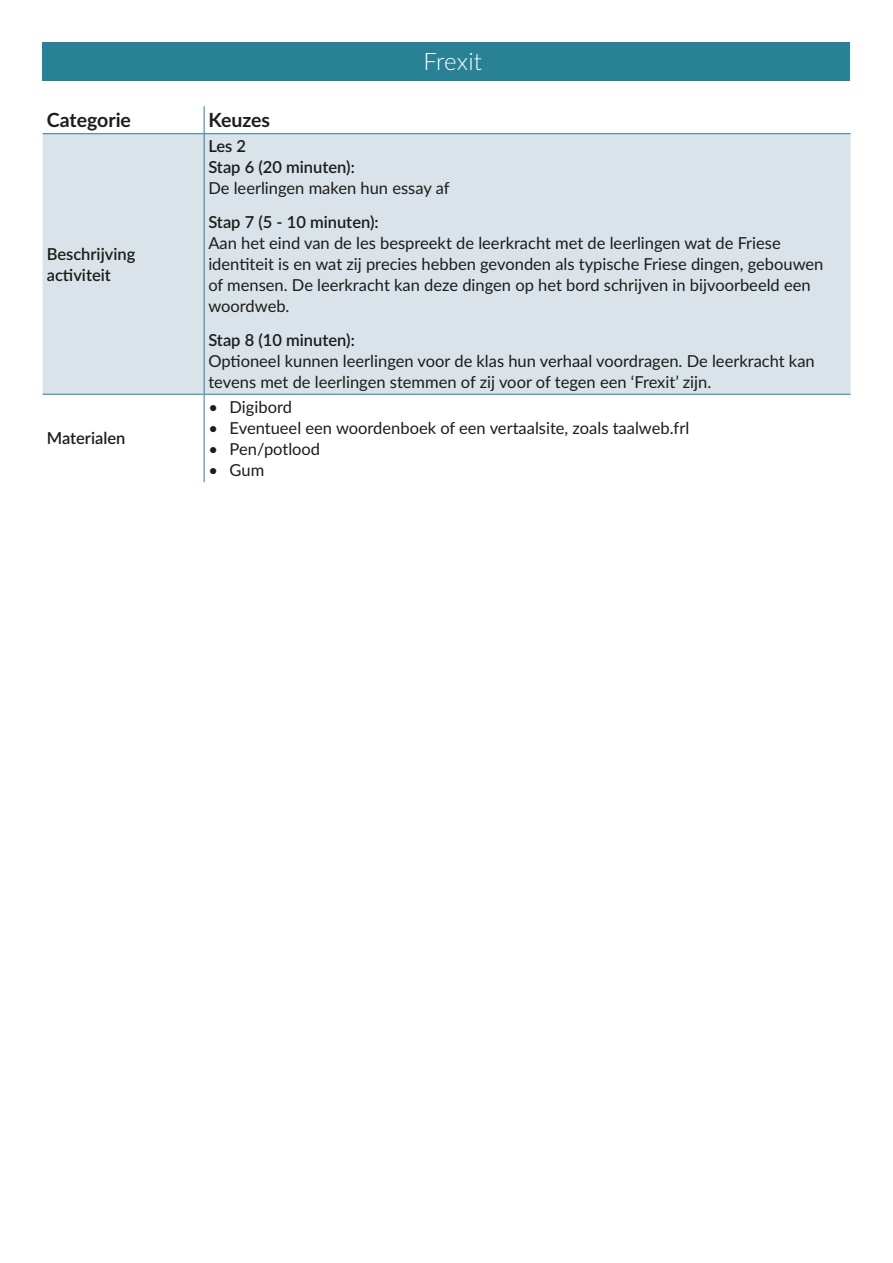
<style>
.page{position:relative;width:893px;height:1263px;background:#fff}
.page>*{position:absolute;margin:0;border:0;box-sizing:border-box;transform-origin:0 0}
.t1{font:300 24px "Lato";letter-spacing:.005em;color:#fff}
.t2{font:700 19.5px "Lato";color:#1c1c1a}
.t3{font:16.5px/21px "Lato";color:#1c1c1a}
.t4{font:600 16.5px/21px "Lato";color:#1c1c1a}
</style>
<div class="page">
<div style="left:43px;top:134px;width:807px;height:260px;background:#d9e3e9"></div>
<svg style="left:204px;top:106px;width:1px;height:27px"></svg>
<hr style="left:43px;top:133px;width:161px;height:1px;background:#298195">
<hr style="left:204px;top:133px;width:646px;height:1px;background:#298195">
<hr style="left:204px;top:134px;width:1px;height:260px;background:#298195">
<hr style="left:43px;top:394px;width:161px;height:1px;background:#298195">
<hr style="left:204px;top:394px;width:646px;height:1px;background:#298195">
<hr style="left:204px;top:395px;width:1px;height:87px;background:#298195">
<div style="left:43px;top:43px;width:807px;height:38px;background:#298195"></div>
<p class="t2" style="left:47px;top:106px;width:86px">Categorie</p>
<p class="t2" style="left:208px;top:106px;width:63px">Keuzes</p>
<h1 class="t1" style="left:423px;top:45px;width:60px">Frexit</h1>
<p class="t4" style="left:47px;top:242px;width:90px">Beschrijving activiteit</p>
<p class="t4" style="left:47px;top:427px;width:80px">Materialen</p>
<p class="t4" style="left:208px;top:135px;width:148px">Les 2<br>Stap 6 (20 minuten):</p>
<p class="t3" style="left:208px;top:177px;width:243px">De leerlingen maken hun essay af</p>
<p class="t4" style="left:208px;top:211px;width:172px">Stap 7 (5 - 10 minuten):</p>
<p class="t3" style="left:208px;top:232px;width:617px">Aan het eind van de les bespreekt de leerkracht met de leerlingen wat de Friese identiteit is en wat zij precies hebben gevonden als typische Friese dingen, gebouwen of mensen. De leerkracht kan deze dingen op het bord schrijven in bijvoorbeeld een woordweb.</p>
<p class="t4" style="left:208px;top:329px;width:148px">Stap 8 (10 minuten):</p>
<p class="t3" style="left:208px;top:350px;width:608px">Optioneel kunnen leerlingen voor de klas hun verhaal voordragen. De leerkracht kan tevens met de leerlingen stemmen of zij voor of tegen een ‘Frexit’ zijn.</p>
<p class="t3" style="left:208px;top:396px;width:85px">• Digibord</p>
<p class="t3" style="left:208px;top:417px;width:482px">• Eventueel een woordenboek of een vertaalsite, zoals taalweb.frl</p>
<p class="t3" style="left:208px;top:438px;width:113px">• Pen/potlood</p>
<p class="t3" style="left:208px;top:459px;width:57px">• Gum</p>
</div>
